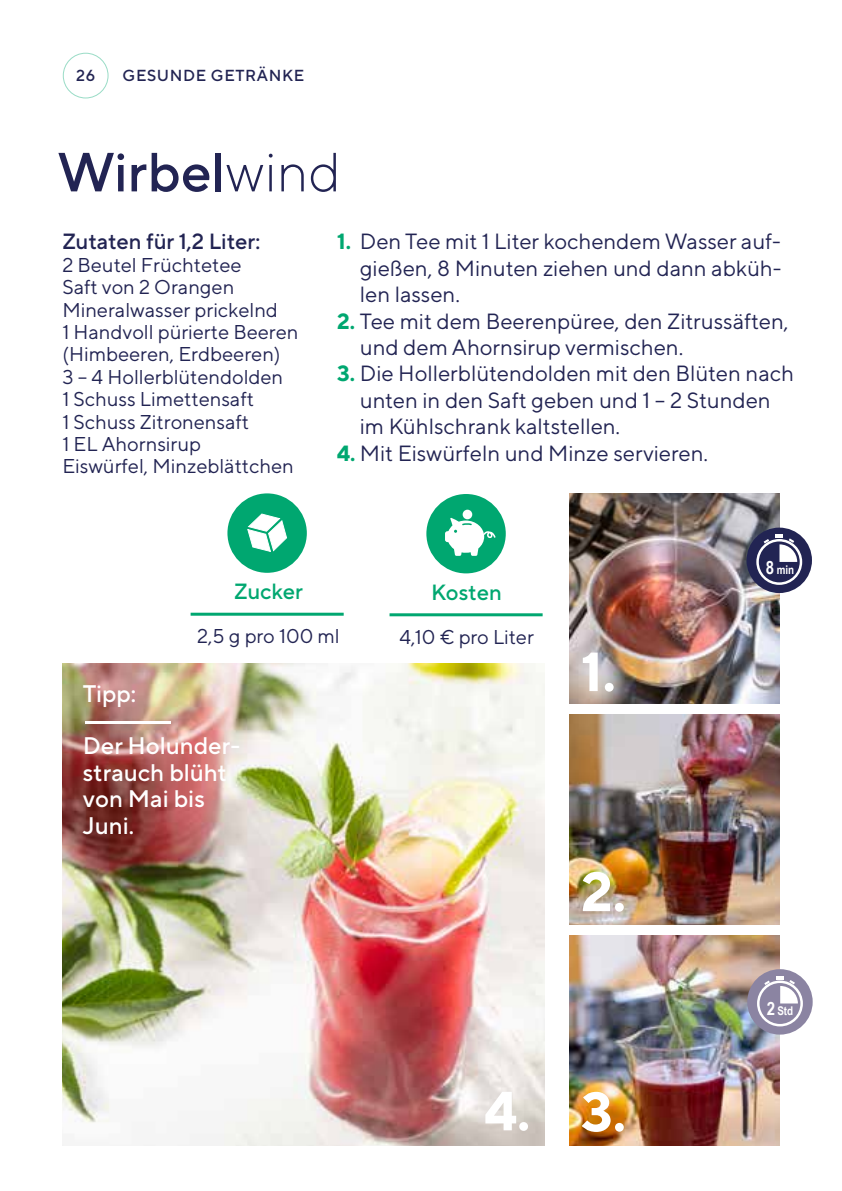
<style>
.page{position:relative;width:842px;height:1191px;background:#fff}
.page>*{position:absolute;margin:0;border:0;box-sizing:border-box;transform-origin:0 0}
.t1{font:500 55px "TT Norms Pro";color:#222453}
.t2{font:700 55px "TT Norms Pro";color:#fff}
.t3{font:500 24px/26.4px "TT Norms Pro";color:#fff}
.t4{font:22px/26.4px "TT Norms Pro";color:#222453}
.t5{font:500 22px "TT Norms Pro";color:#222453}
.t6{font:500 22px "TT Norms Pro";color:#00a770}
.t7{font:20px/22.4px "TT Norms Pro";color:#222453}
.t8{font:500 16px "TT Norms Pro";letter-spacing:.04em;color:#222453}
.t9{font:700 12px "Arial Narrow";color:#fff}
.s1{font-weight:300}
.s2{font-weight:700;color:#00a770}
.s3{font-size:18.4px}
</style>
<div class="page">
<div style="left:63px;top:53px;width:45px;height:45px;border:1px solid #99dcc6;border-radius:50%"></div>
<img style="left:63px;top:663px;width:482px;height:482px">
<hr style="left:389px;top:613px;width:154px;height:3px;background:#00a770">
<div style="left:426px;top:494px;width:80px;height:79px;background:#00a770;border-radius:50%"></div>
<svg style="left:445px;top:518px;width:51px;height:38px"></svg>
<div style="left:463px;top:509px;width:9px;height:10px;background:#fff;border-radius:50%"></div>
<hr style="left:191px;top:612px;width:153px;height:3px;background:#00a770">
<div style="left:227px;top:493px;width:80px;height:80px;background:#00a770;border-radius:50%"></div>
<svg style="left:247px;top:513px;width:40px;height:39px"></svg>
<hr style="left:86px;top:721px;width:85px;height:3px;background:#fff">
<img style="left:570px;top:493px;width:210px;height:210px">
<img style="left:570px;top:714px;width:210px;height:210px">
<img style="left:570px;top:935px;width:210px;height:210px">
<div style="left:746px;top:527px;width:66px;height:66px;background:#222453;border-radius:50%"></div>
<div style="left:756px;top:539px;width:46px;height:46px;border:2px solid #fff;border-radius:50%"></div>
<svg style="left:775px;top:534px;width:22px;height:28px"></svg>
<svg style="left:764px;top:539px;width:5px;height:4px"></svg>
<div style="left:747px;top:969px;width:66px;height:65px;background:#8b84a2;border-radius:50%"></div>
<div style="left:757px;top:980px;width:46px;height:46px;border:2px solid #fff;border-radius:50%"></div>
<svg style="left:776px;top:976px;width:22px;height:27px"></svg>
<svg style="left:764px;top:980px;width:6px;height:5px"></svg>
<p class="t8" style="left:76px;top:65px;width:21px">26</p>
<p class="t8" style="left:123px;top:65px;width:183px">GESUNDE GETRÄNKE</p>
<h1 class="t1" style="left:57px;top:136px;width:285px">Wirbel<span class="s1">wind</span></h1>
<p class="t5" style="left:62px;top:227px;width:199px">Zutaten für 1,2 Liter:</p>
<p class="t7" style="left:62px;top:253px;width:238px">2 Beutel Früchtetee<br>Saft von 2 Orangen<br>Mineralwasser prickelnd<br>1 Handvoll pürierte Beeren (Himbeeren, Erdbeeren)<br>3 – 4 Hollerblütendolden<br>1 Schuss Limettensaft<br>1 Schuss Zitronensaft<br>1 EL Ahornsirup<br>Eiswürfel, Minzeblättchen</p>
<p class="t4" style="left:360px;top:228px;width:423px;text-align:justify;text-indent:-23px"><span class="s2">1.</span> Den Tee mit 1 Liter kochendem Wasser auf&shy;gießen, 8 Minuten ziehen und dann abküh&shy;len lassen.</p>
<p class="t4" style="left:360px;top:307px;width:430px;text-indent:-23px"><span class="s2">2.</span> Tee mit dem Beerenpüree, den Zitrussäften, und dem Ahornsirup vermischen.</p>
<p class="t4" style="left:360px;top:360px;width:436px;text-indent:-23px"><span class="s2">3.</span> Die Hollerblütendolden mit den Blüten nach unten in den Saft geben und 1 – 2 Stunden im Kühlschrank kaltstellen.</p>
<p class="t4" style="left:337px;top:439px;width:372px"><span class="s2">4.</span> Mit Eiswürfeln und Minze servieren.</p>
<p class="t9" style="left:766px;top:560px;width:30px"><span class="s3">8</span> min</p>
<p class="t6" style="left:234px;top:577px;width:70px">Zucker</p>
<p class="t7" style="left:197px;top:624px;width:144px">2,5 g pro 100 ml</p>
<p class="t3" style="left:83px;top:666px;width:159px;line-height:52.8px">Tipp:<br>Der Holunder-</p>
<p class="t3" style="left:83px;top:758px;width:146px">strauch blüht von Mai bis<br>Juni.</p>
<p class="t6" style="left:431px;top:578px;width:72px">Kosten</p>
<p class="t7" style="left:400px;top:625px;width:136px">4,10 € pro Liter</p>
<h1 class="t2" style="left:581px;top:635px;width:36px">1.</h1>
<h1 class="t2" style="left:581px;top:855px;width:46px">2.</h1>
<h1 class="t2" style="left:485px;top:1075px;width:143px">4. 3.</h1>
<p class="t9" style="left:767px;top:1002px;width:28px"><span class="s3">2</span> Std</p>
</div>
